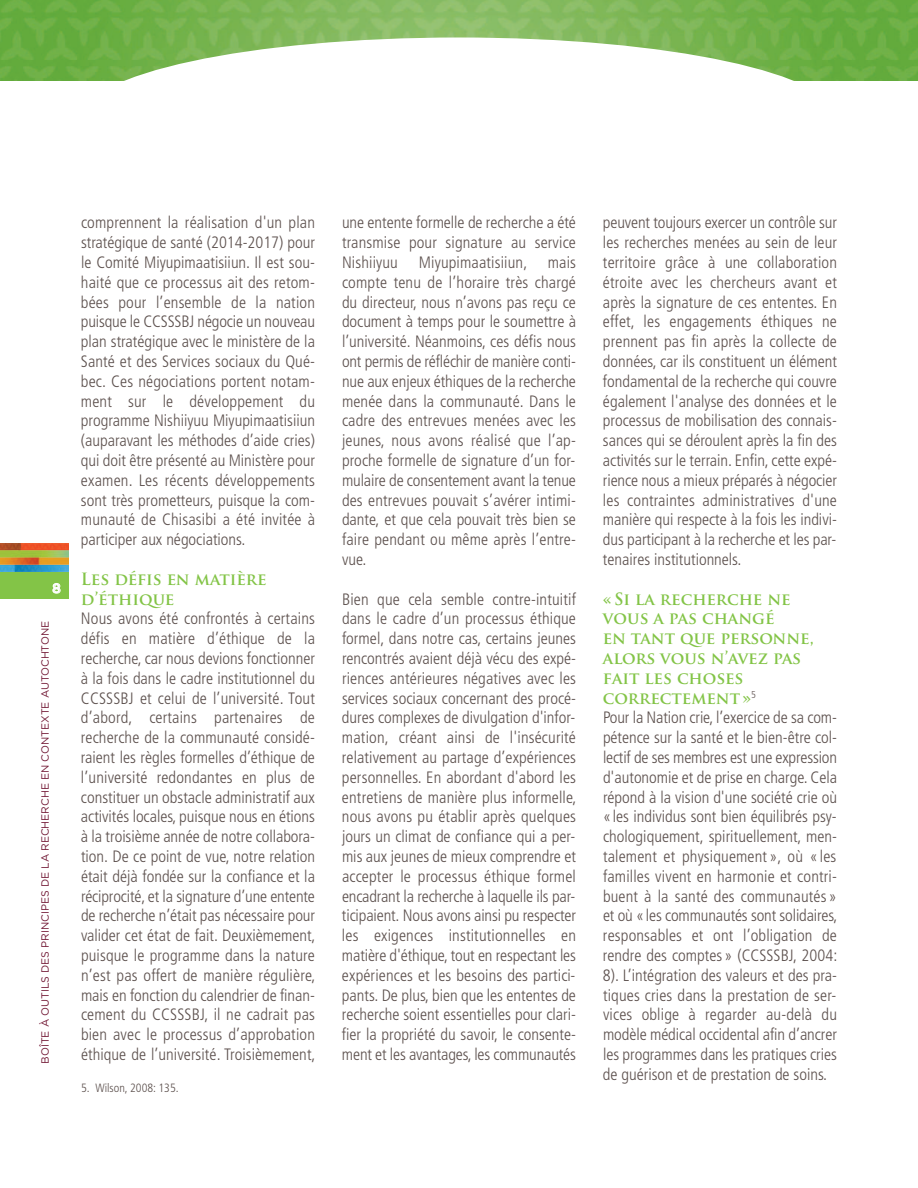
<style>
.page{position:relative;width:918px;height:1188px;background:#fff}
.page>*{position:absolute;margin:0;border:0;box-sizing:border-box;transform-origin:0 0}
.t1{font:300 condensed 16.5px/19.8px "Frutiger";color:#5d514e;text-align:justify}
.t2{font:700 16.5px/19.8px "Trajan Pro";color:#83c447}
.t3{font:500 13.5px "Gotham";color:#fff}
.t4{font:300 condensed 12px "Frutiger";color:#5d514e}
.t5{font:10.5px "Gotham";color:#721935}
</style>
<div class="page">
<div style="left:0;top:572px;width:69px;height:26px;background:#83c447"></div>
<img style="left:0;top:544px;width:69px;height:28px">
<img style="left:0;top:0;width:918px;height:81px">
<div style="left:81px;top:38px;width:756px;height:162px;background:#fff;border-radius:50%"></div>
<p class="t3" style="left:52px;top:580px;width:10px">8</p>
<p class="t5" style="left:39px;top:1064px;width:444px;rotate:-90deg">BOÎTE À OUTILS DES PRINCIPES DE LA RECHERCHE EN CONTEXTE AUTOCHTONE</p>
<p class="t1" style="left:81px;top:214px;width:236px">comprennent la réalisation d'un plan stratégique de santé (2014-2017) pour le Comité Miyupimaatisiiun. Il est sou&shy;haité que ce processus ait des retom&shy;bées pour l’ensemble de la nation puisque le CCSSSBJ négocie un nouveau plan stratégique avec le ministère de la Santé et des Services sociaux du Qué&shy;bec. Ces négociations portent notam&shy;ment sur le développement du programme Nishiiyuu Miyupimaatisiiun (auparavant les méthodes d’aide cries) qui doit être présenté au Ministère pour examen. Les récents développements sont très prometteurs, puisque la com&shy;munauté de Chisasibi a été invitée à participer aux négociations.</p>
<p class="t2" style="left:81px;top:571px;width:187px">Les défis en matière d’éthique</p>
<p class="t1" style="left:81px;top:610px;width:236px">Nous avons été confrontés à certains défis en matière d’éthique de la recherche, car nous devions fonctionner à la fois dans le cadre institutionnel du CCSSSBJ et celui de l’université. Tout d’abord, certains partenaires de recherche de la communauté considé&shy;raient les règles formelles d’éthique de l’université redondantes en plus de constituer un obstacle administratif aux activités locales, puisque nous en étions à la troisième année de notre collabora&shy;tion. De ce point de vue, notre relation était déjà fondée sur la confiance et la réciprocité, et la signature d’une entente de recherche n’était pas nécessaire pour valider cet état de fait. Deuxièmement, puisque le programme dans la nature n’est pas offert de manière régulière, mais en fonction du calendrier de finan&shy;cement du CCSSSBJ, il ne cadrait pas bien avec le processus d’approbation éthique de l’université. Troisièmement,</p>
<p class="t4" style="left:81px;top:1083px;width:99px">5. Wilson, 2008: 135.</p>
<p class="t1" style="left:342px;top:214px;width:236px">une entente formelle de recherche a été transmise pour signature au service Nishiiyuu</p>
<p class="t1" style="left:342px;top:254px;width:236px;text-indent:77px">Miyupimaatisiiun, mais compte tenu de l’horaire très chargé du directeur, nous n’avons pas reçu ce document à temps pour le soumettre à l’université. Néanmoins, ces défis nous ont permis de réfléchir de manière conti&shy;nue aux enjeux éthiques de la recherche menée dans la communauté. Dans le cadre des entrevues menées avec les jeunes, nous avons réalisé que l’ap&shy;proche formelle de signature d’un for&shy;mulaire de consentement avant la tenue des entrevues pouvait s’avérer intimi&shy;dante, et que cela pouvait très bien se faire pendant ou même après l’entre&shy;vue.</p>
<p class="t1" style="left:342px;top:590px;width:236px">Bien que cela semble contre-intuitif dans le cadre d’un processus éthique formel, dans notre cas, certains jeunes rencontrés avaient déjà vécu des expé&shy;riences antérieures négatives avec les services sociaux concernant des procé&shy;dures complexes de divulgation d'infor&shy;mation, créant ainsi de l'insécurité relativement au partage d’expériences personnelles. En abordant d'abord les entretiens de manière plus informelle, nous avons pu établir après quelques jours un climat de confiance qui a per&shy;mis aux jeunes de mieux comprendre et accepter le processus éthique formel encadrant la recherche à laquelle ils par&shy;ticipaient. Nous avons ainsi pu respecter les exigences institutionnelles en matière d'éthique, tout en respectant les expériences et les besoins des partici&shy;pants. De plus, bien que les ententes de recherche soient essentielles pour clari&shy;fier la propriété du savoir, le consente&shy;ment et les avantages, les communautés</p>
<p class="t1" style="left:603px;top:214px;width:236px">peuvent toujours exercer un contrôle sur les recherches menées au sein de leur territoire grâce à une collaboration étroite avec les chercheurs avant et après la signature de ces ententes. En effet, les engagements éthiques ne prennent pas fin après la collecte de données, car ils constituent un élément fondamental de la recherche qui couvre également l'analyse des données et le processus de mobilisation des connais&shy;sances qui se déroulent après la fin des activités sur le terrain. Enfin, cette expé&shy;rience nous a mieux préparés à négocier les contraintes administratives d'une manière qui respecte à la fois les indivi&shy;dus participant à la recherche et les par&shy;tenaires institutionnels.</p>
<p class="t2" style="left:603px;top:591px;width:212px">«Si la recherche ne vous a pas changé<br>en tant que personne, alors vous n’avez pas fait les choses correctement»<sup>5</sup></p>
<p class="t1" style="left:603px;top:709px;width:236px">Pour la Nation crie, l’exercice de sa com&shy;pétence sur la santé et le bien-être col&shy;lectif de ses membres est une expression d'autonomie et de prise en charge. Cela répond à la vision d'une société crie où « les individus sont bien équilibrés psy&shy;chologiquement, spirituellement, men&shy;talement et physiquement », où « les familles vivent en harmonie et contri&shy;buent à la santé des communautés » et où «les communautés sont solidaires, responsables et ont l’obligation de rendre des comptes » (CCSSSBJ, 2004:<br>8). L’intégration des valeurs et des pra&shy;tiques cries dans la prestation de ser&shy;vices oblige à regarder au-delà du modèle médical occidental afin d’ancrer les programmes dans les pratiques cries de guérison et de prestation de soins.</p>
</div>
